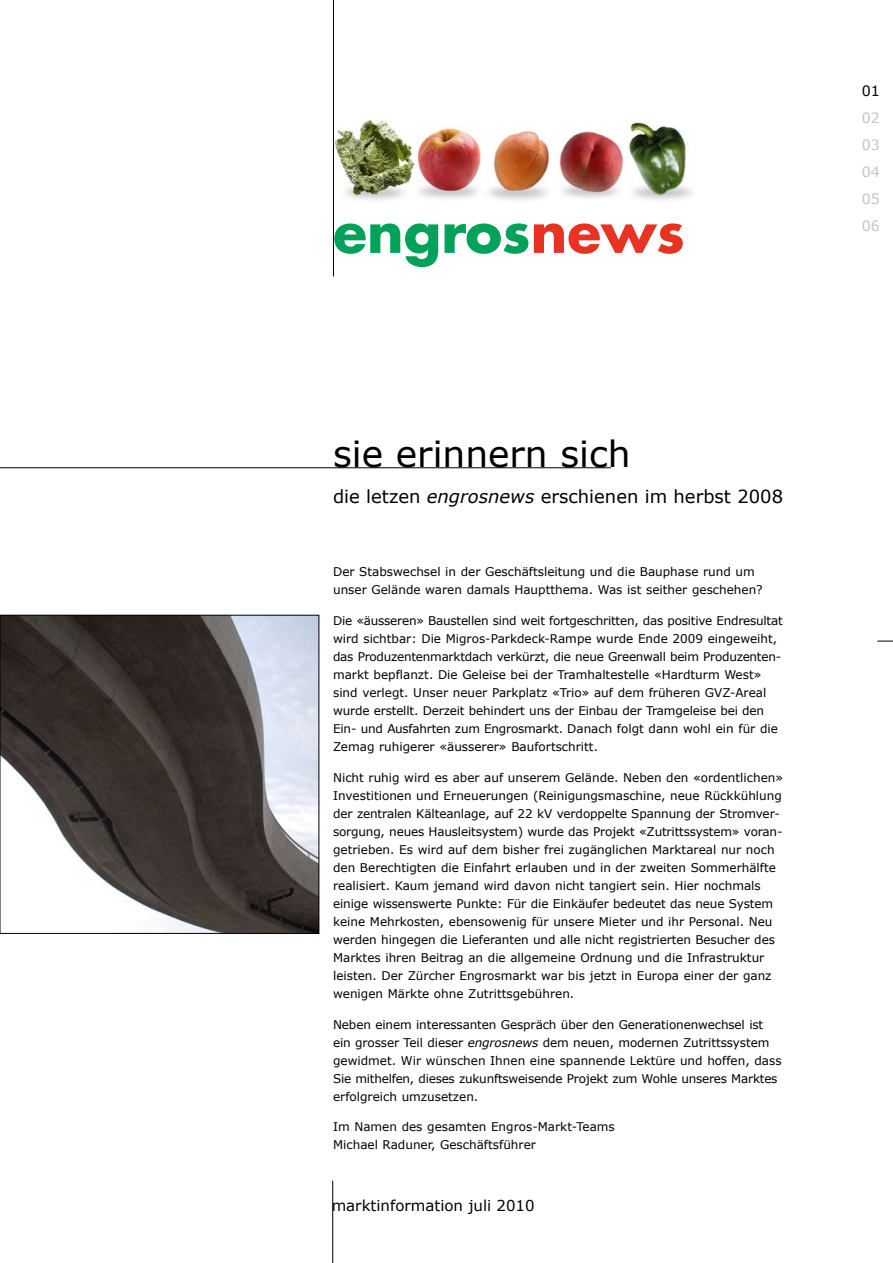
<style>
.page{position:relative;width:893px;height:1263px;background:#fff}
.page>*{position:absolute;margin:0;border:0;box-sizing:border-box;transform-origin:0 0}
.t1{font:700 55.5px "Futura";color:#00a259}
.t2{font:36px "Verdana";color:#000}
.t3{font:18px "Verdana";color:#000}
.t4{font:15px "Verdana";color:#000}
.t5{font:14.25px/27px "Verdana";color:#c3c5c7;text-align:justify}
.t6{font:14.25px "Verdana";color:#000}
.t7{font:12px/18px "Verdana";color:#000}
.s1{color:#e73322}
.s2{font-style:italic}
</style>
<div class="page">
<svg style="left:877px;top:641px;width:16px;height:1px"></svg>
<img style="left:334px;top:119px;width:358px;height:81px">
<hr style="left:333px;top:0;width:1px;height:276px;background:#000">
<hr style="left:332px;top:1181px;width:1px;height:82px;background:#000">
<hr style="left:0;top:467px;width:611px;height:1px;background:#000">
<img style="left:2px;top:617px;width:315px;height:314px">
<div style="left:0;top:615px;width:319px;height:318px;border:1px solid #000"></div>
<h1 class="t1" style="left:333px;top:193px;width:353px">engros<span class="s1">news</span></h1>
<h2 class="t2" style="left:333px;top:431px;width:299px">sie erinnern sich</h2>
<h3 class="t3" style="left:333px;top:485px;width:452px">die letzen <span class="s2">engrosnews</span> erschienen im herbst 2008</h3>
<p class="t7" style="left:333px;top:562px;width:431px">Der Stabswechsel in der Geschäftsleitung und die Bauphase rund um unser Gelände waren damals Hauptthema. Was ist seither geschehen?</p>
<p class="t7" style="left:333px;top:611px;width:451px">Die «äusseren» Baustellen sind weit fortgeschritten, das positive Endresultat wird sichtbar: Die Migros-Parkdeck-Rampe wurde Ende 2009 eingeweiht, das Produzentenmarktdach verkürzt, die neue Greenwall beim Produzenten&shy;markt bepflanzt. Die Geleise bei der Tramhaltestelle «Hardturm West» sind verlegt. Unser neuer Parkplatz «Trio» auf dem früheren GVZ-Areal wurde erstellt. Derzeit behindert uns der Einbau der Tramgeleise bei den Ein- und Ausfahrten zum Engrosmarkt. Danach folgt dann wohl ein für die Zemag ruhigerer «äusserer» Baufortschritt.</p>
<p class="t7" style="left:333px;top:768px;width:452px">Nicht ruhig wird es aber auf unserem Gelände. Neben den «ordentlichen» Investitionen und Erneuerungen (Reinigungsmaschine, neue Rückkühlung der zentralen Kälteanlage, auf 22 kV verdoppelte Spannung der Stromver&shy;sorgung, neues Hausleitsystem) wurde das Projekt «Zutrittssystem» voran&shy;getrieben. Es wird auf dem bisher frei zugänglichen Marktareal nur noch den Berechtigten die Einfahrt erlauben und in der zweiten Sommerhälfte realisiert. Kaum jemand wird davon nicht tangiert sein. Hier nochmals einige wissenswerte Punkte: Für die Einkäufer bedeutet das neue System keine Mehrkosten, ebensowenig für unsere Mieter und ihr Personal. Neu werden hingegen die Lieferanten und alle nicht registrierten Besucher des Marktes ihren Beitrag an die allgemeine Ordnung und die Infrastruktur leisten. Der Zürcher Engrosmarkt war bis jetzt in Europa einer der ganz wenigen Märkte ohne Zutrittsgebühren.</p>
<p class="t7" style="left:333px;top:1015px;width:450px">Neben einem interessanten Gespräch über den Generationenwechsel ist ein grosser Teil dieser <span class="s2">engrosnews</span> dem neuen, modernen Zutrittssystem gewidmet. Wir wünschen Ihnen eine spannende Lektüre und hoffen, dass Sie mithelfen, dieses zukunftsweisende Projekt zum Wohle unseres Marktes erfolgreich umzusetzen.</p>
<p class="t7" style="left:333px;top:1117px;width:283px">Im Namen des gesamten Engros-Markt-Teams<br>Michael Raduner, Geschäftsführer</p>
<p class="t4" style="left:332px;top:1195px;width:205px">marktinformation juli 2010</p>
<p class="t6" style="left:862px;top:82px;width:20px">01</p>
<p class="t5" style="left:862px;top:104px;width:20px">02<br>03<br>04<br>05<br>06</p>
</div>
